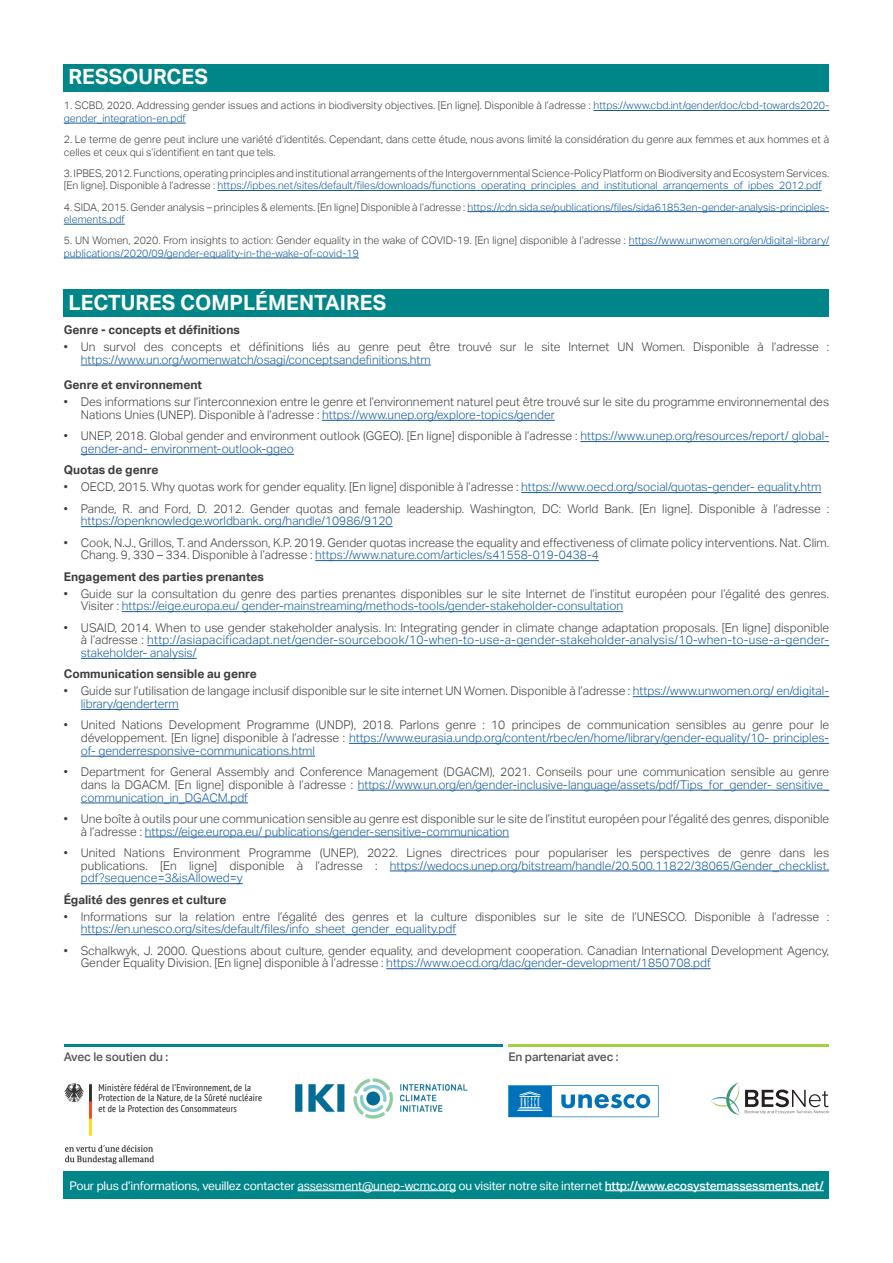
<style>
.page{position:relative;width:893px;height:1263px;background:#fff}
.page>*{position:absolute;margin:0;border:0;box-sizing:border-box;transform-origin:0 0}
.t1{font:700 21px "Aktiv Grotesk";color:#fff}
.t2{font:condensed 12.75px/13.5px "PT Sans";letter-spacing:.02em;color:#231f20}
.t3{font:300 12px/12.8px "Aktiv Grotesk";color:#3e3e3f}
.t4{font:300 12px/12.8px "Aktiv Grotesk";color:#175d9e;text-align:justify}
.t5{font:700 12px "Aktiv Grotesk";color:#3e3e3f}
.t6{font:12px "Aktiv Grotesk";letter-spacing:-.015em;color:#fff}
.t7{font:500 12px "Aktiv Grotesk";letter-spacing:-.015em;color:#57585a}
.t8{font:300 10.5px/12.6px "Aktiv Grotesk";color:#3e3e3f}
.t9{font:300 10.5px/12.6px "Aktiv Grotesk";color:#175d9e}
.t10{font:condensed 9.75px/10.4px "PT Sans";letter-spacing:.02em;color:#231f20}
.s1{color:#175d9e}
.s2{color:#3e3e3f}
.s3{font-weight:500}
</style>
<div class="page">
<hr style="left:64px;top:1044px;width:438px;height:2px;background:#008689">
<hr style="left:508px;top:1044px;width:321px;height:2px;background:#a5ce43">
<svg style="left:508px;top:1085px;width:151px;height:32px"></svg>
<svg style="left:710px;top:1082px;width:119px;height:33px"></svg>
<div style="left:64px;top:64px;width:765px;height:27px;background:#008689"></div>
<div style="left:64px;top:289px;width:765px;height:28px;background:#008689"></div>
<div style="left:64px;top:1171px;width:765px;height:28px;background:#008689"></div>
<hr style="left:297px;top:1190px;width:159px;height:1px;background:#fff">
<hr style="left:605px;top:1190px;width:219px;height:1px;background:#fff">
<hr style="left:594px;top:110px;width:235px;height:1px;background:#175d9e">
<hr style="left:64px;top:123px;width:122px;height:1px;background:#175d9e">
<hr style="left:218px;top:190px;width:604px;height:1px;background:#175d9e">
<hr style="left:467px;top:211px;width:362px;height:1px;background:#175d9e">
<hr style="left:64px;top:224px;width:61px;height:1px;background:#175d9e">
<hr style="left:629px;top:245px;width:200px;height:1px;background:#175d9e">
<hr style="left:64px;top:258px;width:295px;height:1px;background:#175d9e">
<hr style="left:81px;top:365px;width:350px;height:1px;background:#175d9e">
<hr style="left:322px;top:420px;width:233px;height:1px;background:#175d9e">
<hr style="left:580px;top:441px;width:249px;height:1px;background:#175d9e">
<hr style="left:81px;top:454px;width:213px;height:1px;background:#175d9e">
<hr style="left:521px;top:492px;width:300px;height:1px;background:#175d9e">
<hr style="left:81px;top:526px;width:312px;height:1px;background:#175d9e">
<hr style="left:315px;top:560px;width:284px;height:1px;background:#175d9e">
<hr style="left:122px;top:611px;width:501px;height:1px;background:#175d9e">
<hr style="left:147px;top:645px;width:682px;height:1px;background:#175d9e">
<hr style="left:81px;top:658px;width:116px;height:1px;background:#175d9e">
<hr style="left:633px;top:696px;width:196px;height:1px;background:#175d9e">
<hr style="left:81px;top:709px;width:98px;height:1px;background:#175d9e">
<hr style="left:349px;top:743px;width:480px;height:1px;background:#175d9e">
<hr style="left:81px;top:756px;width:234px;height:1px;background:#175d9e">
<hr style="left:358px;top:790px;width:471px;height:1px;background:#175d9e">
<hr style="left:81px;top:802px;width:167px;height:1px;background:#175d9e">
<hr style="left:145px;top:836px;width:364px;height:1px;background:#175d9e">
<hr style="left:390px;top:870px;width:439px;height:1px;background:#175d9e">
<hr style="left:81px;top:883px;width:162px;height:1px;background:#175d9e">
<hr style="left:81px;top:934px;width:375px;height:1px;background:#175d9e">
<hr style="left:386px;top:968px;width:325px;height:1px;background:#175d9e">
<img style="left:65px;top:1145px;width:90px;height:20px">
<img style="left:64px;top:1078px;width:404px;height:58px">
<div style="left:98px;top:1084px;width:186px;height:46px;background:#fff"></div>
<h1 class="t1" style="left:68px;top:65px;width:141px">RESSOURCES</h1>
<p class="t8" style="left:64px;top:100px;width:767px">1. SCBD, 2020. Addressing gender issues and actions in biodiversity objectives. [En ligne]. Disponible à l’adresse : <span class="s1">https://www.cbd.int/gender/doc/cbd-towards2020- gender_integration-en.pdf</span></p>
<p class="t8" style="left:64px;top:133px;width:767px">2. Le terme de genre peut inclure une variété d’identités. Cependant, dans cette étude, nous avons limité la considération du genre aux femmes et aux hommes et à celles et ceux qui s’identifient en tant que tels.</p>
<p class="t8" style="left:64px;top:167px;width:767px">3. IPBES, 2012. Functions, operating principles and institutional arrangements of the Intergovernmental Science-Policy Platform on Biodiversity and Ecosystem Services. [En ligne]. Disponible à l’adresse : <span class="s1">https://ipbes.net/sites/default/files/downloads/functions_operating_principles_and_institutional_arrangements_of_ipbes_2012.pdf</span></p>
<p class="t9" style="left:64px;top:201px;width:767px"><span class="s2">4. SIDA, 2015. Gender analysis – principles &amp; elements. [En ligne] Disponible à l’adresse :</span> https://cdn.sida.se/publications/files/sida61853en-gender-analysis-principles&shy;elements.pdf</p>
<p class="t9" style="left:64px;top:234px;width:767px"><span class="s2">5. UN Women, 2020. From insights to action: Gender equality in the wake of COVID-19. [En ligne] disponible à l’adresse :</span> https://www.unwomen.org/en/digital-library/ publications/2020/09/gender-equality-in-the-wake-of-covid-19</p>
<h1 class="t1" style="left:68px;top:291px;width:319px">LECTURES COMPLÉMENTAIRES</h1>
<p class="t5" style="left:64px;top:323px;width:178px">Genre - concepts et définitions</p>
<p class="t3" style="left:64px;top:341px;width:767px">• Un survol des concepts et définitions liés au genre peut être trouvé sur le site Internet UN Women. Disponible à l’adresse :</p>
<p class="t4" style="left:81px;top:353px;width:352px">https://www.un.org/womenwatch/osagi/conceptsandefinitions.htm</p>
<p class="t5" style="left:64px;top:378px;width:140px">Genre et environnement</p>
<p class="t3" style="left:81px;top:396px;width:750px;text-indent:-17px">• Des informations sur l’interconnexion entre le genre et l’environnement naturel peut être trouvé sur le site du programme environnemental des<br>Nations Unies (UNEP). Disponible à l’adresse : <span class="s1">https://www.unep.org/explore-topics/gender</span></p>
<p class="t3" style="left:81px;top:430px;width:750px;text-indent:-17px">• UNEP, 2018. Global gender and environment outlook (GGEO). [En ligne] disponible à l’adresse : <span class="s1">https://www.unep.org/resources/report/ global&shy;gender-and- environment-outlook-ggeo</span></p>
<p class="t5" style="left:64px;top:463px;width:96px">Quotas de genre</p>
<p class="t3" style="left:64px;top:481px;width:759px">• OECD, 2015. Why quotas work for gender equality. [En ligne] disponible à l’adresse : <span class="s1">https://www.oecd.org/social/quotas-gender- equality.htm</span></p>
<p class="t3" style="left:64px;top:502px;width:767px">• Pande, R. and Ford, D. 2012. Gender quotas and female leadership. Washington, DC: World Bank. [En ligne]. Disponible à l’adresse :</p>
<p class="t4" style="left:81px;top:515px;width:313px">https://openknowledge.worldbank. org/handle/10986/9120</p>
<p class="t3" style="left:81px;top:536px;width:750px;text-indent:-17px">• Cook, N.J., Grillos, T. and Andersson, K.P. 2019. Gender quotas increase the equality and effectiveness of climate policy interventions. Nat. Clim.<br>Chang. 9, 330 – 334. Disponible à l’adresse : <span class="s1">https://www.nature.com/articles/s41558-019-0438-4</span></p>
<p class="t5" style="left:64px;top:569px;width:202px">Engagement des parties prenantes</p>
<p class="t3" style="left:81px;top:587px;width:750px;text-indent:-17px">• Guide sur la consultation du genre des parties prenantes disponibles sur le site Internet de l’institut européen pour l’égalité des genres.<br>Visiter : <span class="s1">https://eige.europa.eu/ gender-mainstreaming/methods-tools/gender-stakeholder-consultation</span></p>
<p class="t4" style="left:81px;top:621px;width:750px;text-indent:-17px"><span class="s2">• USAID, 2014. When to use gender stakeholder analysis. In: Integrating gender in climate change adaptation proposals. [En ligne] disponible à l’adresse :</span> http://asiapacificadapt.net/gender-sourcebook/10-when-to-use-a-gender-stakeholder-analysis/10-when-to-use-a-gender&shy;stakeholder- analysis/</p>
<p class="t5" style="left:64px;top:667px;width:195px">Communication sensible au genre</p>
<p class="t3" style="left:81px;top:685px;width:750px;text-indent:-17px">• Guide sur l’utilisation de langage inclusif disponible sur le site internet UN Women. Disponible à l’adresse : <span class="s1">https://www.unwomen.org/ en/digital&shy;library/genderterm</span></p>
<p class="t3" style="left:81px;top:719px;width:750px;text-align:justify;text-indent:-17px">• United Nations Development Programme (UNDP), 2018. Parlons genre : 10 principes de communication sensibles au genre pour le développement. [En ligne] disponible à l’adresse : <span class="s1">https://www.eurasia.undp.org/content/rbec/en/home/library/gender-equality/10- principles&shy;of- genderresponsive-communications.html</span></p>
<p class="t3" style="left:81px;top:766px;width:750px;text-align:justify;text-indent:-17px">• Department for General Assembly and Conference Management (DGACM), 2021. Conseils pour une communication sensible au genre dans la DGACM. [En ligne] disponible à l’adresse : <span class="s1">https://www.un.org/en/gender-inclusive-language/assets/pdf/Tips_for_gender- sensitive_ communication_in_DGACM.pdf</span></p>
<p class="t3" style="left:81px;top:812px;width:750px;text-indent:-17px">• Une boîte à outils pour une communication sensible au genre est disponible sur le site de l’institut européen pour l’égalité des genres, disponible à l’adresse : <span class="s1">https://eige.europa.eu/ publications/gender-sensitive-communication</span></p>
<p class="t3" style="left:81px;top:846px;width:750px;text-align:justify;text-indent:-17px">• United Nations Environment Programme (UNEP), 2022. Lignes directrices pour populariser les perspectives de genre dans les publications. [En ligne] disponible à l’adresse : <span class="s1">https://wedocs.unep.org/bitstream/handle/20.500.11822/38065/Gender_checklist. pdf?sequence=3&amp;isAllowed=y</span></p>
<p class="t5" style="left:64px;top:892px;width:164px">Égalité des genres et culture</p>
<p class="t3" style="left:64px;top:910px;width:767px">• Informations sur la relation entre l’égalité des genres et la culture disponibles sur le site de l’UNESCO. Disponible à l’adresse :</p>
<p class="t4" style="left:81px;top:923px;width:377px">https://en.unesco.org/sites/default/files/info_sheet_gender_equality.pdf</p>
<p class="t3" style="left:81px;top:944px;width:750px;text-indent:-17px">• Schalkwyk, J. 2000. Questions about culture, gender equality, and development cooperation. Canadian International Development Agency,<br>Gender Equality Division. [En ligne] disponible à l’adresse : <span class="s1">https://www.oecd.org/dac/gender-development/1850708.pdf</span></p>
<p class="t7" style="left:64px;top:1050px;width:106px">Avec le soutien du :</p>
<p class="t7" style="left:509px;top:1050px;width:112px">En partenariat avec :</p>
<p class="t2" style="left:109px;top:1082px;width:215px">Ministère fédéral de l’Environnement, de la<br>Protection de la Nature, de la Sûreté nucléaire</p>
<p class="t10" style="left:98px;top:1082px;width:165px">Ministère fédéral de l’Environnement, de la<br>Protection de la Nature, de la Sûreté nucléaire et de la Protection des Consommateurs</p>
<p class="t6" style="left:69px;top:1178px;width:756px">Pour plus d’informations, veuillez contacter assessment@unep-wcmc.org ou visiter notre site internet <span class="s3">http://www.ecosystemassessments.net/</span></p>
</div>
